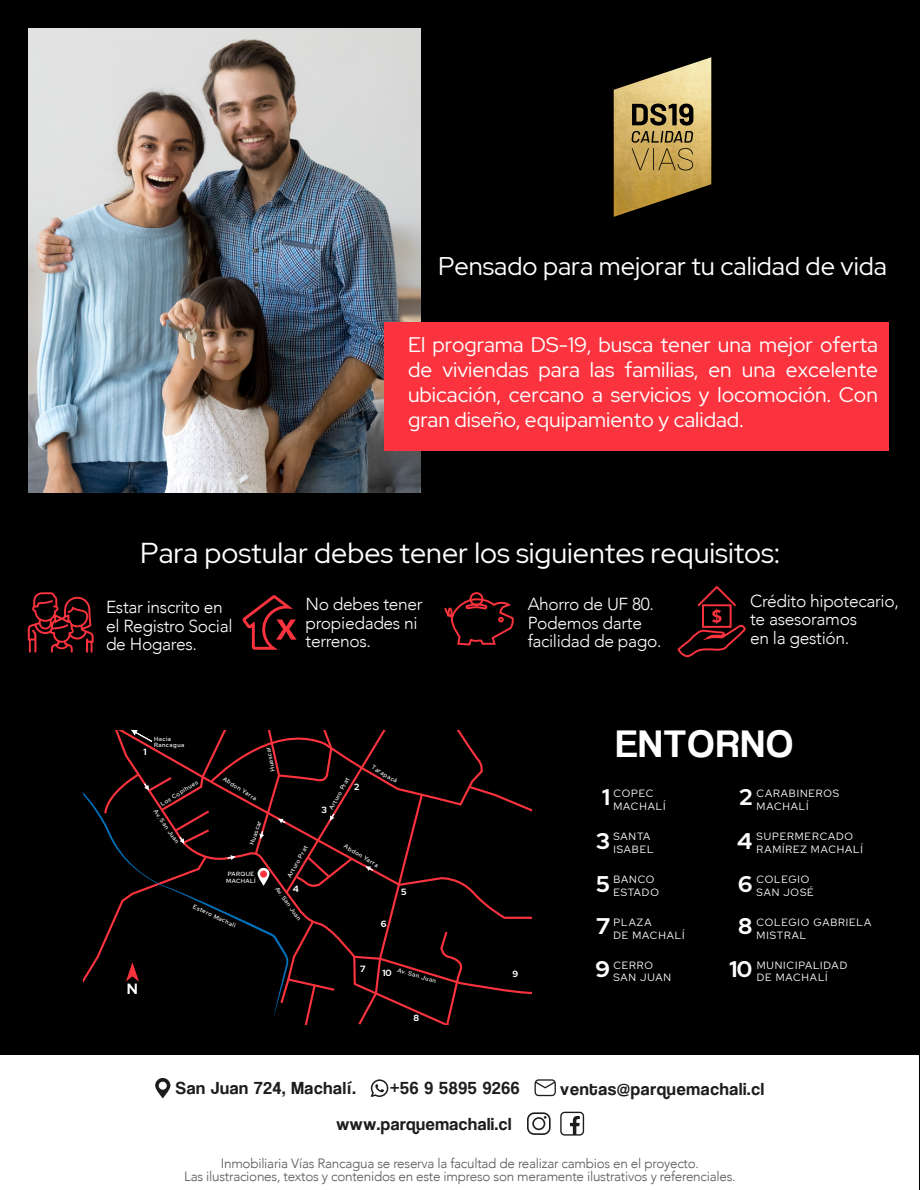
<style>
.page{position:relative;width:920px;height:1190px;background:#000}
.page>*{position:absolute;margin:0;border:0;box-sizing:border-box;transform-origin:0 0}
.t1{font:39.45px "Coolvetica Rg";letter-spacing:.055em;color:#fff}
.t2{font:28.65px "Red Hat Display";color:#fff}
.t3{font:25.5px "Red Hat Display";color:#fff}
.t4{font:700 22.5px "Red Hat Display";color:#fff}
.t5{font:21px/25.2px "Red Hat Display";color:#fff;text-align:justify}
.t6{font:18px "Coolvetica Rg";letter-spacing:.045em;color:#1d1d1b}
.t7{font:300 17.4px/18.5px "Avenir";letter-spacing:-.02em;color:#fff}
.t8{font:700 14.85px "Red Hat Display";color:#fff}
.t9{font:300 13.5px/13px "Avenir";letter-spacing:-.02em;color:#575756;text-align:center}
.t10{font:10.5px/12.6px "Red Hat Display";letter-spacing:.085em;color:#fff}
.t11{font:700 9px "Red Hat Display";color:#fff}
.t12{font:500 6px/6.4px "Red Hat Display";letter-spacing:.07em;color:#fff}
</style>
<div class="page">
<img style="left:28px;top:28px;width:393px;height:464px">
<div style="left:384px;top:322px;width:505px;height:129px;background:#fb333e"></div>
<div style="left:1px;top:1055px;width:918px;height:135px;background:#fff"></div>
<svg style="left:28px;top:592px;width:66px;height:61px"></svg>
<div style="left:469px;top:592px;width:14px;height:14px;border:2px solid #fb333e;border-radius:50%"></div>
<svg style="left:444px;top:597px;width:70px;height:49px"></svg>
<svg style="left:242px;top:595px;width:55px;height:55px"></svg>
<svg style="left:677px;top:585px;width:69px;height:73px"></svg>
<svg style="left:371px;top:1079px;width:17px;height:18px"></svg>
<svg style="left:534px;top:1079px;width:22px;height:17px"></svg>
<svg style="left:155px;top:1078px;width:15px;height:20px"></svg>
<div style="left:560px;top:1111px;width:24px;height:24px;border:1px solid #1d1d1b;border-radius:4px"></div>
<svg style="left:570px;top:1116px;width:10px;height:18px"></svg>
<svg style="left:527px;top:1112px;width:23px;height:22px"></svg>
<img style="left:613px;top:57px;width:98px;height:160px">
<svg style="left:83px;top:730px;width:448px;height:294px"></svg>
<h3 class="t3" style="left:438px;top:249px;width:450px">Pensado para mejorar tu calidad de vida</h3>
<h3 class="t5" style="left:408px;top:331px;width:471px">El programa DS-19, busca tener una mejor oferta de viviendas para las familias, en una excelente ubicación, cercano a servicios y locomoción. Con gran diseño, equipamiento y calidad.</h3>
<h2 class="t2" style="left:140px;top:534px;width:641px">Para postular debes tener los siguientes requisitos:</h2>
<h3 class="t7" style="left:106px;top:598px;width:128px">Estar inscrito en el Registro Social de Hogares.</h3>
<h3 class="t7" style="left:305px;top:595px;width:118px">No debes tener propiedades ni terrenos.</h3>
<h3 class="t7" style="left:527px;top:595px;width:135px">Ahorro de UF 80.<br>Podemos darte facilidad de pago.</h3>
<h3 class="t7" style="left:750px;top:591px;width:150px">Crédito hipotecario, te asesoramos<br>en la gestión.</h3>
<p class="t11" style="left:143px;top:745px;width:5px">1</p>
<p class="t12" style="left:154px;top:735px;width:32px;line-height:6px">Hacia<br>Rancagua</p>
<p class="t12" style="left:159px;top:801px;width:44px;rotate:-31deg">Los Copihues</p>
<p class="t12" style="left:158px;top:808px;width:41px;rotate:55deg">Av. San Juan</p>
<p class="t12" style="left:225px;top:775px;width:40px;rotate:33deg">Abdon Yarra</p>
<p class="t12" style="left:270px;top:772px;width:27px;rotate:-102deg">Huascar</p>
<p class="t12" style="left:248px;top:843px;width:27px;rotate:-72deg">Huascar</p>
<p class="t12" style="left:226px;top:871px;width:31px">PARQUE<br>MACHALÍ</p>
<p class="t12" style="left:286px;top:875px;width:37px;rotate:-61deg">Arturo Prat</p>
<p class="t12" style="left:195px;top:903px;width:48px;rotate:25deg">Estero Machalí</p>
<p class="t11" style="left:293px;top:882px;width:8px">4</p>
<p class="t12" style="left:280px;top:885px;width:41px;rotate:55deg">Av. San Juan</p>
<p class="t12" style="left:328px;top:807px;width:37px;rotate:-61deg">Arturo Prat</p>
<p class="t11" style="left:354px;top:781px;width:7px">2</p>
<p class="t11" style="left:321px;top:804px;width:7px">3</p>
<p class="t12" style="left:374px;top:763px;width:30px;rotate:31deg">Tarapacá</p>
<p class="t12" style="left:346px;top:842px;width:40px;rotate:31deg">Abdon Yarra</p>
<p class="t11" style="left:380px;top:918px;width:7px">6</p>
<p class="t11" style="left:401px;top:886px;width:7px">5</p>
<h3 class="t8" style="left:127px;top:979px;width:13px">N</h3>
<p class="t11" style="left:360px;top:963px;width:7px">7</p>
<p class="t12" style="left:398px;top:966px;width:41px;rotate:16deg">Av. San Juan</p>
<p class="t11" style="left:382px;top:967px;width:11px">10</p>
<p class="t11" style="left:512px;top:967px;width:7px">9</p>
<p class="t11" style="left:413px;top:1011px;width:7px">8</p>
<h1 class="t1" style="left:616px;top:720px;width:178px">ENTORNO</h1>
<h3 class="t4" style="left:602px;top:783px;width:9px">1</h3>
<p class="t10" style="left:739px;top:787px;width:101px;text-indent:17px">CARABINEROS<br><sup>2</sup> MACHALÍ</p>
<p class="t10" style="left:596px;top:830px;width:59px;text-align:right">SANTA<br><sup>3</sup> ISABEL</p>
<p class="t10" style="left:737px;top:830px;width:127px;text-indent:19px">SUPERMERCADO<br><sup>4</sup> RAMÍREZ MACHALÍ</p>
<p class="t10" style="left:596px;top:873px;width:64px;text-indent:17px">BANCO<br><sup>5</sup> ESTADO</p>
<p class="t10" style="left:738px;top:873px;width:77px;text-indent:19px">COLEGIO<br><sup>6</sup> SAN JOSÉ</p>
<p class="t10" style="left:596px;top:915px;width:90px;text-indent:17px">PLAZA<br><sup>7</sup> DE MACHALÍ</p>
<p class="t10" style="left:738px;top:915px;width:134px;text-indent:19px">COLEGIO GABRIELA<br><sup>8</sup> MISTRAL</p>
<p class="t10" style="left:595px;top:958px;width:77px;text-align:center">CERRO<br><sup>9</sup> SAN JUAN</p>
<p class="t10" style="left:729px;top:958px;width:119px;text-indent:27px">MUNICIPALIDAD<br><sup>10</sup> DE MACHALÍ</p>
<p class="t10" style="left:613px;top:787px;width:53px">COPEC<br>MACHALÍ</p>
<h3 class="t6" style="left:176px;top:1077px;width:181px">San Juan 724, Machalí.</h3>
<h3 class="t6" style="left:390px;top:1077px;width:131px">+56 9 5895 9266</h3>
<h3 class="t6" style="left:560px;top:1078px;width:205px">ventas@parquemachali.cl</h3>
<h3 class="t6" style="left:336px;top:1113px;width:176px">www.parquemachali.cl</h3>
<p class="t9" style="left:184px;top:1156px;width:553px">Inmobiliaria Vías Rancagua se reserva la facultad de realizar cambios en el proyecto.<br>Las ilustraciones, textos y contenidos en este impreso son meramente ilustrativos y referenciales.</p>
</div>
